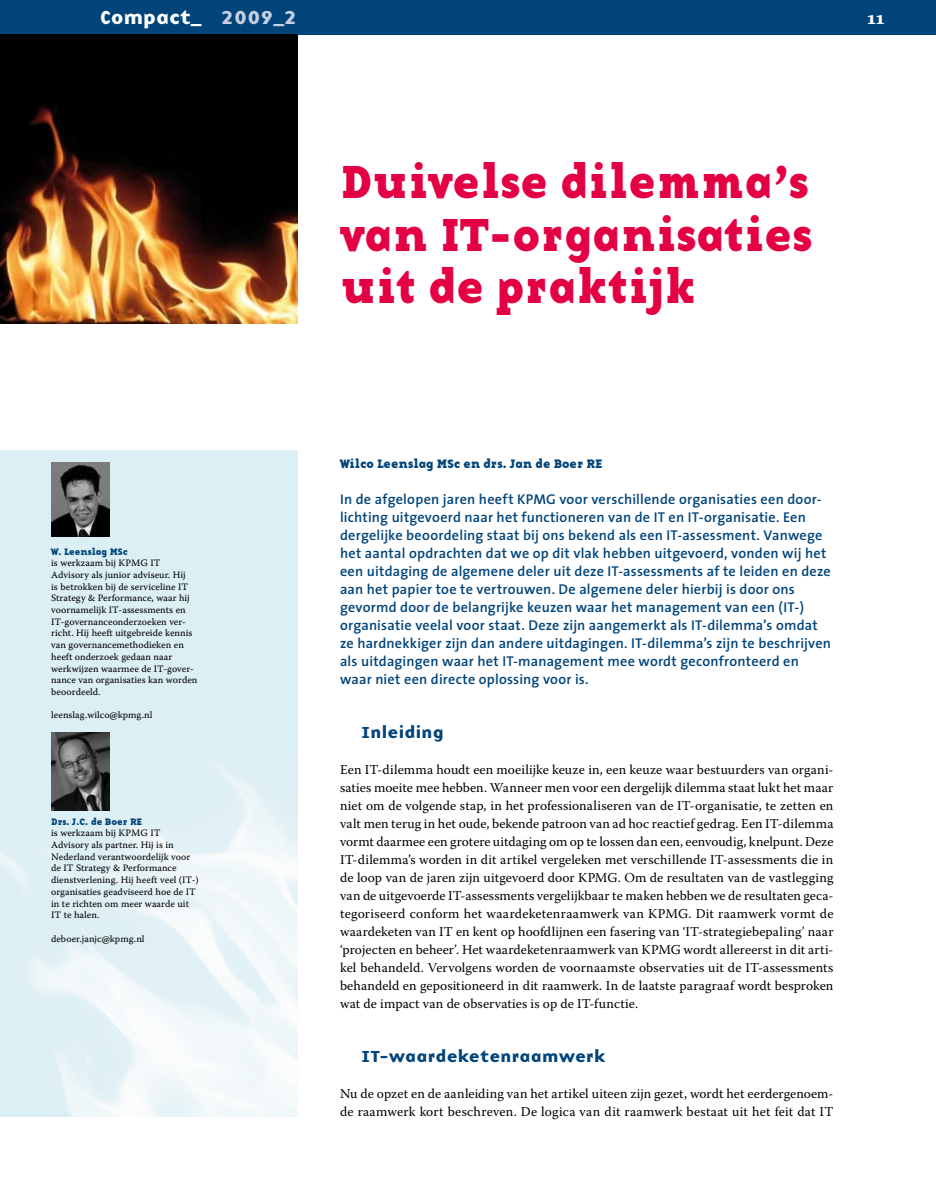
<style>
.page{position:relative;width:936px;height:1191px;background:#fff}
.page>*{position:absolute;margin:0;border:0;box-sizing:border-box;transform-origin:0 0}
.t1{font:48px/52.5px "Base Twelve Serif B";color:#e30043;text-align:justify}
.t2{font:19.5px "Base Nine B";color:#fff}
.t3{font:19.5px "Warnock Pro Bold Capt";color:#fff}
.t4{font:16.5px "Base Nine B";letter-spacing:.015em;color:#00447a}
.t5{font:600 14.25px/18px "The Sans";letter-spacing:.015em;color:#00447a}
.t6{font:13.5px/18px "Warnock Pro";letter-spacing:.01em;color:#000;text-align:justify}
.t7{font:12.75px "Base Twelve Serif B";color:#00447a}
.t8{font:9.75px/11.7px "Warnock Pro Capt";color:#000}
.t9{font:9.75px "Base Twelve Serif B";color:#00447a}
.s1{color:#c7d0e1}
</style>
<div class="page">
<div style="left:0;top:0;width:935px;height:34px;background:#00447a"></div>
<img style="left:0;top:450px;width:298px;height:666px">
<img style="left:0;top:34px;width:298px;height:290px">
<img style="left:51px;top:462px;width:59px;height:74px">
<img style="left:51px;top:732px;width:59px;height:78px">
<h2 class="t2" style="left:100px;top:2px;width:199px">Compact_ <span class="s1">2009_2</span></h2>
<h2 class="t3" style="left:867px;top:6px;width:19px">11</h2>
<p class="t9" style="left:51px;top:544px;width:78px">W. Leenslag MSc</p>
<p class="t8" style="left:51px;top:557px;width:148px">is werkzaam bij KPMG IT<br>Advisory als junior adviseur. Hij<br>is betrokken bij de serviceline IT<br>Strategy &amp; Performance, waar hij voornamelijk IT-assessments en<br>IT-governanceonderzoeken ver&shy;richt. Hij heeft uitgebreide kennis van governancemethodieken en heeft onderzoek gedaan naar werkwijzen waarmee de IT-gover&shy;nance van organisaties kan worden beoordeeld.</p>
<p class="t8" style="left:51px;top:709px;width:103px">leenslag.wilco@kpmg.nl</p>
<p class="t9" style="left:51px;top:814px;width:92px">Drs. J.C. de Boer RE</p>
<p class="t8" style="left:51px;top:827px;width:149px">is werkzaam bij KPMG IT<br>Advisory als partner. Hij is in<br>Nederland verantwoordelijk voor de IT Strategy &amp; Performance dienstverlening. Hij heeft veel (IT-) organisaties geadviseerd hoe de IT in te richten om meer waarde uit<br>IT te halen.</p>
<p class="t8" style="left:51px;top:932px;width:95px">deboer.janjc@kpmg.nl</p>
<h1 class="t1" style="left:340px;top:153px;width:473px">Duivelse dilemma’s van IT-organisaties uit de praktijk</h1>
<p class="t7" style="left:340px;top:455px;width:264px">Wilco Leenslag MSc en drs. Jan de Boer RE</p>
<p class="t5" style="left:340px;top:490px;width:492px">In de afgelopen jaren heeft KPMG voor verschillende organisaties een door&shy;lichting uitgevoerd naar het functioneren van de IT en IT-organisatie. Een dergelijke beoordeling staat bij ons bekend als een IT-assessment. Vanwege het aantal opdrachten dat we op dit vlak hebben uitgevoerd, vonden wij het een uitdaging de algemene deler uit deze IT-assessments af te leiden en deze aan het papier toe te vertrouwen. De algemene deler hierbij is door ons gevormd door de belangrijke keuzen waar het management van een (IT-) organisatie veelal voor staat. Deze zijn aangemerkt als IT-dilemma’s omdat ze hardnekkiger zijn dan andere uitdagingen. IT-dilemma’s zijn te beschrijven als uitdagingen waar het IT-management mee wordt geconfronteerd en waar niet een directe oplossing voor is.</p>
<p class="t4" style="left:361px;top:719px;width:84px">Inleiding</p>
<p class="t6" style="left:340px;top:760px;width:495px">Een IT-dilemma houdt een moeilijke keuze in, een keuze waar bestuurders van organi&shy;saties moeite mee hebben. Wanneer men voor een dergelijk dilemma staat lukt het maar niet om de volgende stap, in het professionaliseren van de IT-organisatie, te zetten en valt men terug in het oude, bekende patroon van ad hoc reactief gedrag. Een IT-dilemma vormt daarmee een grotere uitdaging om op te lossen dan een, eenvoudig, knelpunt. Deze IT-dilemma’s worden in dit artikel vergeleken met verschillende IT-assessments die in de loop van de jaren zijn uitgevoerd door KPMG. Om de resultaten van de vastlegging van de uitgevoerde IT-assessments vergelijkbaar te maken hebben we de resultaten geca&shy;tegoriseerd conform het waardeketenraamwerk van KPMG. Dit raamwerk vormt de waardeketen van IT en kent op hoofdlijnen een fasering van ‘IT-strategiebepaling’ naar ‘projecten en beheer’. Het waardeketenraamwerk van KPMG wordt allereerst in dit arti&shy;kel behandeld. Vervolgens worden de voornaamste observaties uit de IT-assessments behandeld en gepositioneerd in dit raamwerk. In de laatste paragraaf wordt besproken wat de impact van de observaties is op de IT-functie.</p>
<p class="t4" style="left:361px;top:1043px;width:245px">IT-waardeketenraamwerk</p>
<p class="t6" style="left:340px;top:1084px;width:495px">Nu de opzet en de aanleiding van het artikel uiteen zijn gezet, wordt het eerdergenoem&shy;de raamwerk kort beschreven. De logica van dit raamwerk bestaat uit het feit dat IT</p>
</div>
